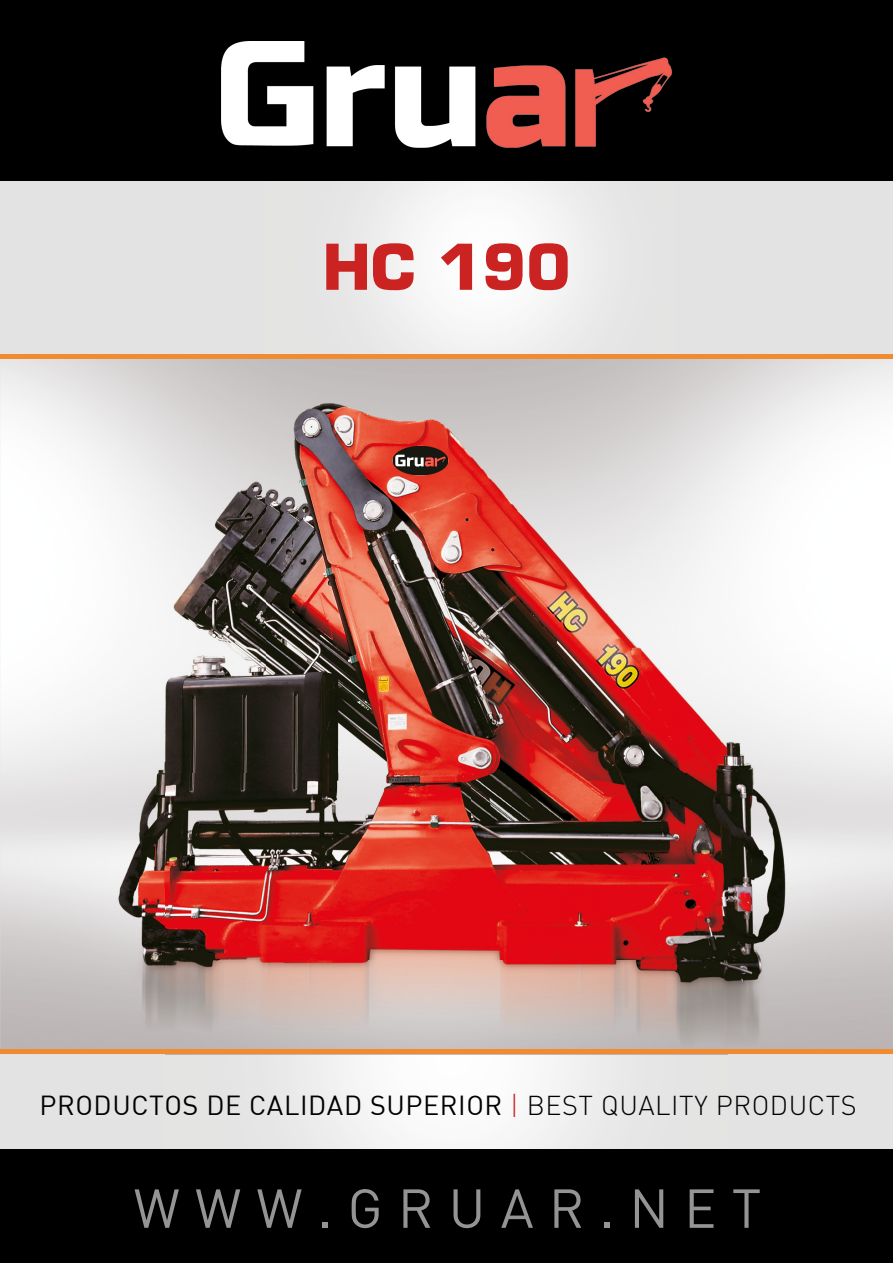
<style>
.page{position:relative;width:893px;height:1263px;background:#fff}
.page>*{position:absolute;margin:0;border:0;box-sizing:border-box;transform-origin:0 0}
.t1{font:700 61.5px "Eurostile LT Std";color:#ca2321}
.t2{font:54px "DIN";letter-spacing:.28em;color:#949494}
.t3{font:27px "DIN";letter-spacing:.02em;color:#000}
.s1{font-weight:300;color:#ca2321}
.s2{font-weight:300}
</style>
<div class="page">
<div style="left:0;top:173px;width:893px;height:1047px;background:#e3e3e3"></div>
<img style="left:166px;top:786px;width:561px;height:363px">
<div style="left:0;top:1149px;width:893px;height:114px;background:#000"></div>
<img style="left:266px;top:180px;width:408px;height:283px">
<div style="left:0;top:0;width:893px;height:180px;background:#000"></div>
<img style="left:0;top:358px;width:267px;height:428px">
<img style="left:639px;top:358px;width:254px;height:428px">
<img style="left:266px;top:463px;width:374px;height:323px">
<img style="left:0;top:785px;width:167px;height:264px">
<img style="left:726px;top:785px;width:167px;height:264px">
<hr style="left:0;top:354px;width:893px;height:4px;background:#f28b30">
<div style="left:0;top:1049px;width:893px;height:5px;background:#f28b30"></div>
<img style="left:222px;top:42px;width:449px;height:105px">
<img style="left:387px;top:440px;width:65px;height:46px">
<h1 class="t1" style="left:322px;top:244px;width:250px">HC 190</h1>
<p class="t3" style="left:40px;top:1089px;width:819px">PRODUCTOS DE CALIDAD SUPERIOR <span class="s1">|</span> <span class="s2">BEST QUALITY PRODUCTS</span></p>
<h2 class="t2" style="left:134px;top:1174px;width:629px">WWW.GRUAR.NET</h2>
</div>
